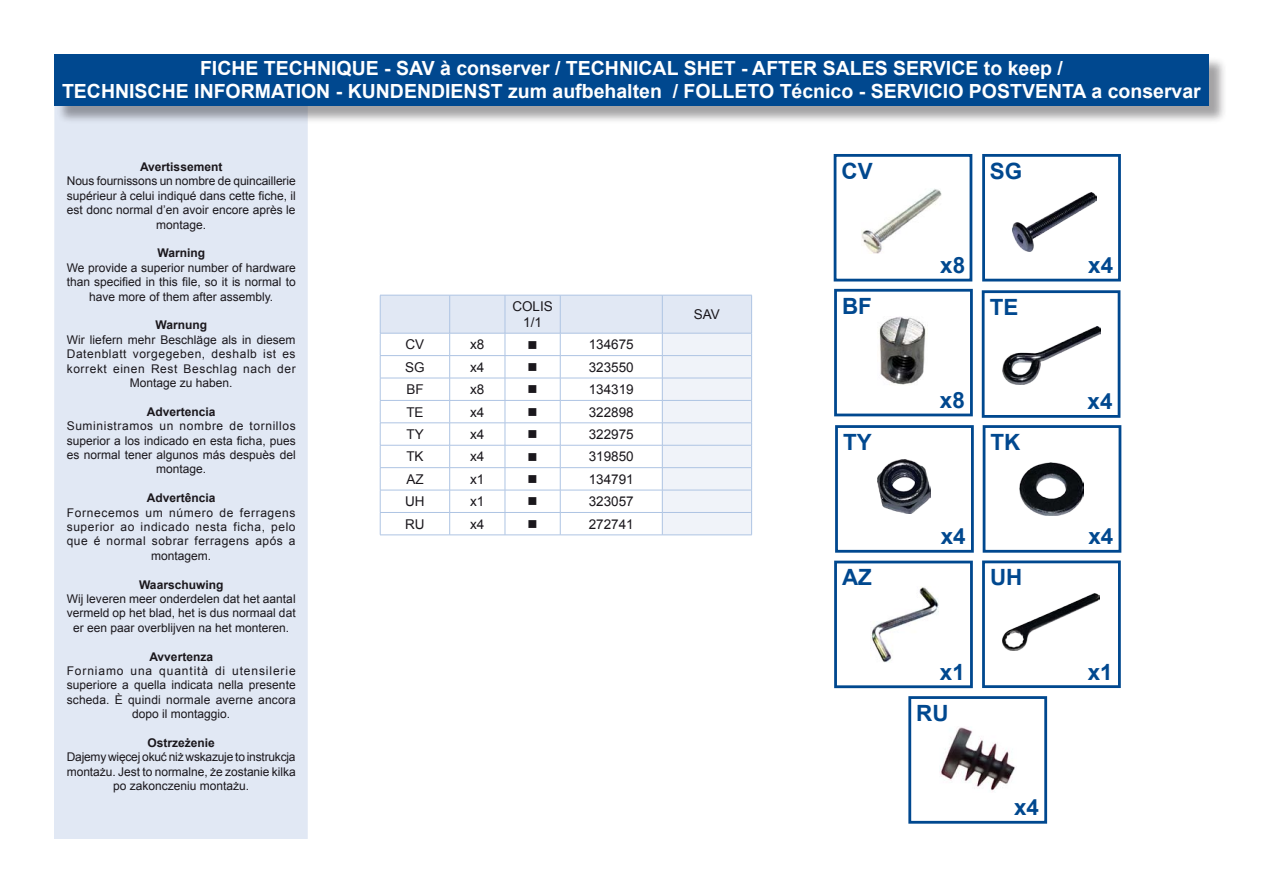
<style>
.page{position:relative;width:1263px;height:893px;background:#fff}
.page>*{position:absolute;margin:0;border:0;box-sizing:border-box;transform-origin:0 0}
.t1{font:700 22.35px "Arial";color:#00488f}
.t2{font:700 19.5px/23.4px "Arial";color:#fff;text-align:center}
.t3{font:13.5px/16.2px "Arial";color:#1a171c;text-align:center}
.t4{font:13.5px "Wingdings";color:#1a171c}
.t5{font:12px/14.4px "Arial";color:#1a171c;text-align:center}
.t6{font:12px/14.4px "Arial";letter-spacing:.05em;color:#1a171c;text-align:center}
.t7{font:700 12px "Arial";color:#1a171c}
</style>
<div class="page">
<div style="left:54px;top:54px;width:254px;height:785px;background:#e1e8f4"></div>
<div style="left:56px;top:56px;width:1177px;height:74px;background:#1a171c;opacity:.4"></div>
<div style="left:54px;top:54px;width:1155px;height:51px;background:#00488f"></div>
<div style="left:908px;top:696px;width:139px;height:128px;border:3px solid #00488f"></div>
<img style="left:940px;top:727px;width:75px;height:64px">
<div style="left:982px;top:154px;width:139px;height:127px;border:3px solid #00488f"></div>
<div style="left:834px;top:289px;width:139px;height:127px;border:3px solid #00488f"></div>
<div style="left:834px;top:561px;width:139px;height:127px;border:3px solid #00488f"></div>
<div style="left:834px;top:154px;width:138px;height:127px;border:3px solid #00488f"></div>
<div style="left:982px;top:290px;width:138px;height:128px;border:3px solid #00488f"></div>
<div style="left:835px;top:425px;width:139px;height:128px;border:3px solid #00488f"></div>
<div style="left:983px;top:425px;width:138px;height:128px;border:3px solid #00488f"></div>
<div style="left:982px;top:560px;width:139px;height:128px;border:3px solid #00488f"></div>
<img style="left:879px;top:316px;width:47px;height:69px">
<img style="left:861px;top:189px;width:81px;height:64px">
<img style="left:1012px;top:192px;width:84px;height:59px">
<hr style="left:505px;top:535px;width:55px;height:1px;background:#aec4e3">
<hr style="left:560px;top:535px;width:102px;height:1px;background:#aec4e3">
<hr style="left:380px;top:535px;width:70px;height:1px;background:#aec4e3">
<hr style="left:450px;top:535px;width:55px;height:1px;background:#aec4e3">
<svg style="left:380px;top:295px;width:372px;height:240px"></svg>
<hr style="left:662px;top:535px;width:90px;height:1px;background:#aec4e3">
<img style="left:871px;top:587px;width:68px;height:75px">
<img style="left:1003px;top:326px;width:98px;height:58px">
<img style="left:877px;top:459px;width:53px;height:55px">
<img style="left:1020px;top:462px;width:63px;height:53px">
<img style="left:1003px;top:593px;width:96px;height:57px">
<h2 class="t2" style="left:62px;top:57px;width:1140px">fiche technique - SAV à conserver / TECHNICAL SHET - AFTER SALES SERVICE to keep /<br>TECHNISCHE IN FORMATION - KUN DEN DIENST zum aufbehalten / FOLLETO Técnico - SERVICIO POSTVENTA a conservar</h2>
<p class="t7" style="left:140px;top:159px;width:84px">Avertissement</p>
<p class="t5" style="left:67px;top:174px;width:231px">Nous fournissons un nombre de quincaillerie supérieur à celui indiqué dans cette fiche, il est donc normal d’en avoir encore après le montage.</p>
<p class="t7" style="left:157px;top:245px;width:49px">Warning</p>
<p class="t5" style="left:67px;top:260px;width:230px">We provide a superior number of hardware than specified in this file, so it is normal to have more of them after assembly.</p>
<p class="t7" style="left:155px;top:317px;width:53px">Warnung</p>
<p class="t6" style="left:67px;top:332px;width:230px">Wir liefern mehr Beschläge als in diesem Datenblatt vorgegeben, deshalb ist es korrekt einen Rest Beschlag nach der Montage zu haben.</p>
<p class="t7" style="left:147px;top:404px;width:70px">Advertencia</p>
<p class="t5" style="left:67px;top:419px;width:230px">Suministramos un nombre de tornillos superior a los indicado en esta ficha, pues es normal tener algunos más despuès del montage.</p>
<p class="t7" style="left:147px;top:490px;width:70px">Advertência</p>
<p class="t6" style="left:67px;top:505px;width:230px">Fornecemos um número de ferragens superior ao indicado nesta ficha, pelo que é normal sobrar ferragens após a montagem.</p>
<p class="t7" style="left:139px;top:576px;width:86px">Waarschuwing</p>
<p class="t5" style="left:67px;top:592px;width:230px">Wij leveren meer onderdelen dat het aantal vermeld op het blad, het is dus normaal dat er een paar overblijven na het monteren.</p>
<p class="t7" style="left:149px;top:648px;width:65px">Avvertenza</p>
<p class="t5" style="left:67px;top:664px;width:230px">Forniamo una quantità di utensilerie superiore a quella indicata nella presente scheda. È quindi normale averne ancora dopo il montaggio.</p>
<p class="t7" style="left:148px;top:735px;width:69px">Ostrzeżenie</p>
<p class="t5" style="left:67px;top:750px;width:230px">Dajemy więcej okuć niż wskazuje to instrukcja montażu. Jest to normalne, że zostanie kilka po zakonczeniu montażu.</p>
<p class="t3" style="left:512px;top:298px;width:42px">COLIS<br>1/1</p>
<p class="t3" style="left:694px;top:306px;width:28px">SAV</p>
<p class="t3" style="left:406px;top:337px;width:20px">CV</p>
<p class="t3" style="left:470px;top:337px;width:16px">x8</p>
<p class="t4" style="left:528px;top:337px;width:12px">■</p>
<p class="t3" style="left:589px;top:337px;width:47px">134675</p>
<p class="t3" style="left:405px;top:359px;width:21px">SG</p>
<p class="t3" style="left:470px;top:359px;width:16px">x4</p>
<p class="t4" style="left:528px;top:360px;width:12px">■</p>
<p class="t3" style="left:589px;top:359px;width:47px">323550</p>
<p class="t3" style="left:406px;top:381px;width:19px">BF</p>
<p class="t3" style="left:470px;top:381px;width:16px">x8</p>
<p class="t4" style="left:528px;top:382px;width:12px">■</p>
<p class="t3" style="left:589px;top:381px;width:47px">134319</p>
<p class="t3" style="left:406px;top:404px;width:19px">TE</p>
<p class="t3" style="left:470px;top:404px;width:16px">x4</p>
<p class="t4" style="left:528px;top:405px;width:12px">■</p>
<p class="t3" style="left:589px;top:404px;width:47px">322898</p>
<p class="t3" style="left:406px;top:426px;width:19px">TY</p>
<p class="t3" style="left:470px;top:426px;width:16px">x4</p>
<p class="t4" style="left:528px;top:427px;width:12px">■</p>
<p class="t3" style="left:589px;top:426px;width:47px">322975</p>
<p class="t3" style="left:406px;top:449px;width:19px">TK</p>
<p class="t3" style="left:470px;top:449px;width:16px">x4</p>
<p class="t4" style="left:528px;top:449px;width:12px">■</p>
<p class="t3" style="left:589px;top:449px;width:47px">319850</p>
<p class="t3" style="left:406px;top:471px;width:19px">AZ</p>
<p class="t3" style="left:470px;top:471px;width:16px">x1</p>
<p class="t4" style="left:528px;top:472px;width:12px">■</p>
<p class="t3" style="left:589px;top:471px;width:47px">134791</p>
<p class="t3" style="left:405px;top:493px;width:21px">UH</p>
<p class="t3" style="left:470px;top:493px;width:16px">x1</p>
<p class="t4" style="left:528px;top:494px;width:12px">■</p>
<p class="t3" style="left:589px;top:493px;width:47px">323057</p>
<p class="t3" style="left:405px;top:516px;width:21px">RU</p>
<p class="t3" style="left:470px;top:516px;width:16px">x4</p>
<p class="t4" style="left:528px;top:517px;width:12px">■</p>
<p class="t3" style="left:589px;top:516px;width:47px">272741</p>
<h1 class="t1" style="left:841px;top:156px;width:33px">CV</h1>
<h1 class="t1" style="left:990px;top:156px;width:34px">SG</h1>
<h1 class="t1" style="left:940px;top:250px;width:26px">x8</h1>
<h1 class="t1" style="left:1088px;top:250px;width:26px">x4</h1>
<h1 class="t1" style="left:842px;top:291px;width:31px">BF</h1>
<h1 class="t1" style="left:990px;top:292px;width:27px">TE</h1>
<h1 class="t1" style="left:940px;top:385px;width:26px">x8</h1>
<h1 class="t1" style="left:1087px;top:387px;width:26px">x4</h1>
<h1 class="t1" style="left:843px;top:427px;width:30px">TY</h1>
<h1 class="t1" style="left:990px;top:427px;width:31px">TK</h1>
<h1 class="t1" style="left:941px;top:521px;width:26px">x4</h1>
<h1 class="t1" style="left:1088px;top:521px;width:26px">x4</h1>
<h1 class="t1" style="left:842px;top:563px;width:31px">AZ</h1>
<h1 class="t1" style="left:990px;top:563px;width:16px">UH</h1>
<h1 class="t1" style="left:940px;top:657px;width:26px">x1</h1>
<h1 class="t1" style="left:1088px;top:657px;width:26px">x1</h1>
<h1 class="t1" style="left:916px;top:698px;width:30px">RU</h1>
<h1 class="t1" style="left:1014px;top:792px;width:26px">x4</h1>
</div>
